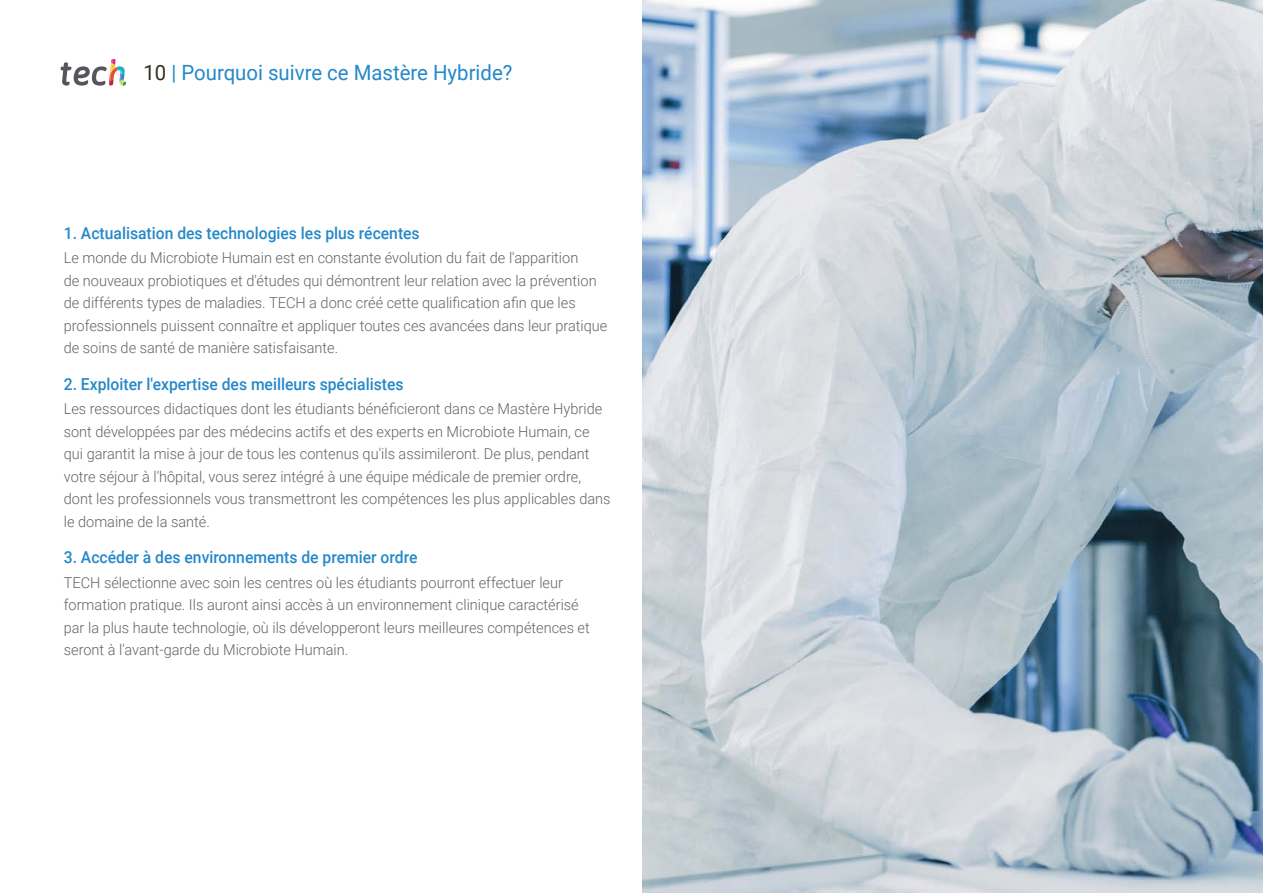
<style>
.page{position:relative;width:1263px;height:893px;background:#fff}
.page>*{position:absolute;margin:0;border:0;box-sizing:border-box;transform-origin:0 0}
.t1{font:21px "Roboto";color:#2488c9}
.t2{font:500 16.5px "Roboto";color:#2488c9;scale:.95 1}
.t3{font:300 15px/22.5px "Roboto";color:#61646a}
.s1{color:#312e20}
</style>
<div class="page">
<svg style="left:61px;top:59px;width:65px;height:27px"></svg>
<img style="left:642px;top:0;width:621px;height:893px">
<h1 class="t1" style="left:144px;top:57px;width:370px"><span class="s1">10</span> | Pourquoi suivre ce Mastère Hybride?</h1>
<p class="t2" style="left:64px;top:221px;width:376px">1. Actualisation des technologies les plus récentes</p>
<p class="t3" style="left:64px;top:246px;width:545px">Le monde du Microbiote Humain est en constante évolution du fait de l'apparition<br>de nouveaux probiotiques et d'études qui démontrent leur relation avec la prévention de différents types de maladies. TECH a donc créé cette qualification afin que les professionnels puissent connaître et appliquer toutes ces avancées dans leur pratique de soins de santé de manière satisfaisante.</p>
<p class="t2" style="left:64px;top:372px;width:359px">2. Exploiter l'expertise des meilleurs spécialistes</p>
<p class="t3" style="left:64px;top:397px;width:548px">Les ressources didactiques dont les étudiants bénéficieront dans ce Mastère Hybride sont développées par des médecins actifs et des experts en Microbiote Humain, ce qui garantit la mise à jour de tous les contenus qu'ils assimileront. De plus, pendant votre séjour à l'hôpital, vous serez intégré à une équipe médicale de premier ordre, dont les professionnels vous transmettront les compétences les plus applicables dans le domaine de la santé.</p>
<p class="t2" style="left:64px;top:546px;width:374px">3. Accéder à des environnements de premier ordre</p>
<p class="t3" style="left:64px;top:571px;width:527px">TECH sélectionne avec soin les centres où les étudiants pourront effectuer leur formation pratique. Ils auront ainsi accès à un environnement clinique caractérisé par la plus haute technologie, où ils développeront leurs meilleures compétences et seront à l'avant-garde du Microbiote Humain.</p>
</div>
